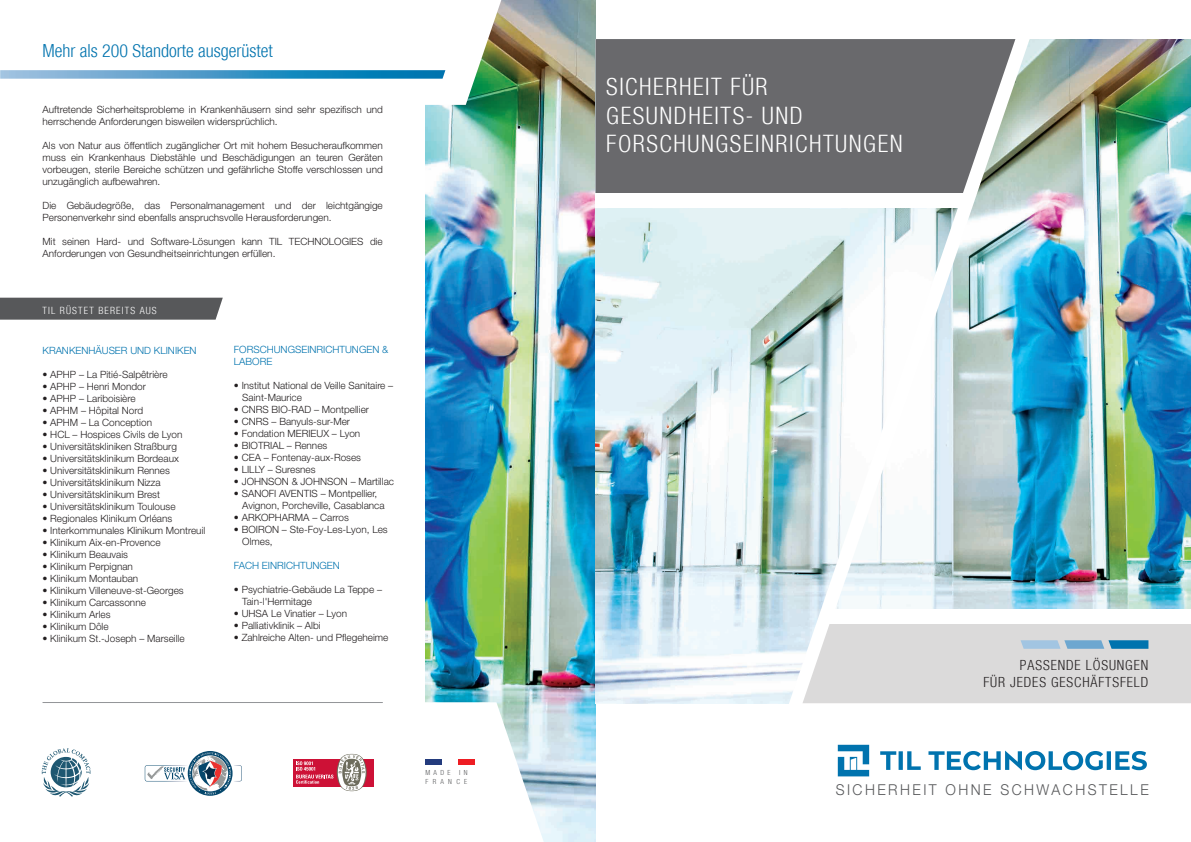
<style>
.page{position:relative;width:1191px;height:842px;background:#fff}
.page>*{position:absolute;margin:0;border:0;box-sizing:border-box;transform-origin:0 0}
.t1{font:300 condensed 24px/28.8px "Helvetica Neue";letter-spacing:.065em;color:#fff}
.t2{font:300 condensed 18px "Helvetica Neue";color:#0073ae}
.t3{font:300 15px "Helvetica Neue";letter-spacing:.175em;color:#57585a;scale:.94 1}
.t4{font:300 condensed 14px "Helvetica Neue";letter-spacing:.065em;color:#231f20}
.t5{font:300 10px/12px "Helvetica Neue";color:#231f20}
.t6{font:300 10px/12px "Helvetica Neue";color:#0073ae}
.t7{font:300 condensed 10px "Helvetica Neue";letter-spacing:.115em;color:#fff}
.t8{font:300 condensed 7px/9.4px "Helvetica Neue";letter-spacing:.615em;color:#57585a}
</style>
<div class="page">
<img style="left:425px;top:0;width:170px;height:842px">
<div style="left:0;top:298px;width:223px;height:22px;background:#57585a"></div>
<svg style="left:293px;top:702px;width:251px;height:140px"></svg>
<hr style="left:43px;top:702px;width:340px;height:1px;background:#939598">
<img style="left:595px;top:40px;width:596px;height:663px">
<div style="left:595px;top:39px;width:193px;height:154px;background:#69696c"></div>
<svg style="left:788px;top:39px;width:245px;height:665px"></svg>
<div style="left:595px;top:193px;width:373px;height:14px;background:#fff"></div>
<div style="left:825px;top:609px;width:366px;height:15px;background:#fff"></div>
<svg style="left:797px;top:621px;width:394px;height:83px;background:#d9dbdc"></svg>
<svg style="left:0;top:0;width:501px;height:105px"></svg>
<div style="left:293px;top:759px;width:80px;height:27px;background:#cd1136"></div>
<svg style="left:296px;top:754px;width:71px;height:37px"></svg>
<svg style="left:42px;top:748px;width:49px;height:49px"></svg>
<svg style="left:145px;top:751px;width:97px;height:45px"></svg>
<div style="left:426px;top:759px;width:49px;height:5px;background:#fff"></div>
<div style="left:426px;top:759px;width:16px;height:5px;background:#233b7d"></div>
<div style="left:458px;top:759px;width:17px;height:5px;background:#ee1d23"></div>
<svg style="left:837px;top:745px;width:309px;height:31px"></svg>
<p class="t2" style="left:43px;top:40px;width:232px">Mehr als 200 Standorte ausgerüstet</p>
<p class="t5" style="left:43px;top:103px;width:342px">Auftretende Sicherheitsprobleme in Krankenhäusern sind sehr spezifisch und herrschende Anforderungen bisweilen widersprüchlich.</p>
<p class="t5" style="left:43px;top:139px;width:342px;text-align:justify">Als von Natur aus öffentlich zugänglicher Ort mit hohem Besucheraufkommen muss ein Krankenhaus Diebstähle und Beschädigungen an teuren Geräten vorbeugen, sterile Bereiche schützen und gefährliche Stoffe verschlossen und unzugänglich aufbewahren.</p>
<p class="t5" style="left:43px;top:199px;width:342px">Die Gebäudegröße, das Personalmanagement und der leichtgängige<br>Personenverkehr sind ebenfalls anspruchsvolle Herausforderungen.</p>
<p class="t5" style="left:43px;top:235px;width:342px">Mit seinen Hard- und Software-Lösungen kann TIL TECHNOLOGIES die<br>Anforderungen von Gesundheitseinrichtungen erfüllen.</p>
<p class="t7" style="left:43px;top:304px;width:116px">TIL RÜSTET BEREITS AUS</p>
<p class="t6" style="left:43px;top:344px;width:156px">KRANKENHÄUSER UND KLINIKEN</p>
<p class="t5" style="left:43px;top:368px;width:127px">• APHP – La Pitié-Salpêtrière</p>
<p class="t5" style="left:43px;top:380px;width:105px">• APHP – Henri Mondor</p>
<p class="t5" style="left:43px;top:392px;width:94px">• APHP – Lariboisière</p>
<p class="t5" style="left:43px;top:404px;width:102px">• APHM – Hôpital Nord</p>
<p class="t5" style="left:43px;top:416px;width:111px">• APHM – La Conception</p>
<p class="t5" style="left:43px;top:428px;width:141px">• HCL – Hospices Civils de Lyon</p>
<p class="t5" style="left:43px;top:440px;width:136px">• Universitätskliniken Straßburg</p>
<p class="t5" style="left:43px;top:452px;width:138px">• Universitätsklinikum Bordeaux</p>
<p class="t5" style="left:43px;top:464px;width:129px">• Universitätsklinikum Rennes</p>
<p class="t5" style="left:43px;top:476px;width:120px">• Universitätsklinikum Nizza</p>
<p class="t5" style="left:43px;top:488px;width:119px">• Universitätsklinikum Brest</p>
<p class="t5" style="left:43px;top:500px;width:134px">• Universitätsklinikum Toulouse</p>
<p class="t5" style="left:43px;top:512px;width:131px">• Regionales Klinikum Orléans</p>
<p class="t5" style="left:43px;top:524px;width:164px">• Interkommunales Klinikum Montreuil</p>
<p class="t5" style="left:43px;top:536px;width:119px">• Klinikum Aix-en-Provence</p>
<p class="t5" style="left:43px;top:548px;width:87px">• Klinikum Beauvais</p>
<p class="t5" style="left:43px;top:560px;width:92px">• Klinikum Perpignan</p>
<p class="t5" style="left:43px;top:572px;width:97px">• Klinikum Montauban</p>
<p class="t5" style="left:43px;top:584px;width:143px">• Klinikum Villeneuve-st-Georges</p>
<p class="t5" style="left:43px;top:596px;width:105px">• Klinikum Carcassonne</p>
<p class="t5" style="left:43px;top:608px;width:69px">• Klinikum Arles</p>
<p class="t5" style="left:43px;top:620px;width:68px">• Klinikum Dôle</p>
<p class="t5" style="left:43px;top:632px;width:144px">• Klinikum St.-Joseph – Marseille</p>
<p class="t6" style="left:234px;top:343px;width:156px">FORSCHUNGSEINRICHTUNGEN &amp;<br>LABORE</p>
<p class="t5" style="left:242px;top:379px;width:152px;text-indent:-8px">• Institut National de Veille Sanitaire –<br>Saint-Maurice</p>
<p class="t5" style="left:234px;top:403px;width:137px">• CNRS BIO-RAD – Montpellier</p>
<p class="t5" style="left:234px;top:415px;width:118px">• CNRS – Banyuls-sur-Mer</p>
<p class="t5" style="left:234px;top:427px;width:128px">• Fondation MERIEUX – Lyon</p>
<p class="t5" style="left:234px;top:439px;width:95px">• BIOTRIAL – Rennes</p>
<p class="t5" style="left:234px;top:451px;width:129px">• CEA – Fontenay-aux-Roses</p>
<p class="t5" style="left:234px;top:463px;width:83px">• LILLY – Suresnes</p>
<p class="t5" style="left:234px;top:475px;width:162px">• JOHNSON &amp; JOHNSON – Martillac</p>
<p class="t5" style="left:234px;top:487px;width:145px">• SANOFI AVENTIS – Montpellier,</p>
<p class="t5" style="left:242px;top:499px;width:144px">Avignon, Porcheville, Casablanca</p>
<p class="t5" style="left:234px;top:511px;width:116px">• ARKOPHARMA – Carros</p>
<p class="t5" style="left:242px;top:523px;width:147px;text-indent:-8px">• BOIRON – Ste-Foy-Les-Lyon, Les<br>Olmes,</p>
<p class="t6" style="left:234px;top:559px;width:107px">FACH EINRICHTUNGEN</p>
<p class="t5" style="left:234px;top:583px;width:150px">• Psychiatrie-Gebäude La Teppe –</p>
<p class="t5" style="left:242px;top:595px;width:71px">Tain-l'Hermitage</p>
<p class="t5" style="left:234px;top:607px;width:115px">• UHSA Le Vinatier – Lyon</p>
<p class="t5" style="left:234px;top:619px;width:88px">• Palliativklinik – Albi</p>
<p class="t5" style="left:234px;top:631px;width:156px">• Zahlreiche Alten- und Pflegeheime</p>
<p class="t8" style="left:425px;top:768px;width:44px">MADE IN<br>FRANCE</p>
<p class="t1" style="left:606px;top:72px;width:163px">SICHERHEIT FÜR</p>
<p class="t1" style="left:606px;top:100px;width:298px">GESUNDHEITS- UND<br>FORSCHUNGSEINRICHTUNGEN</p>
<p class="t4" style="left:1020px;top:657px;width:130px">PASSENDE LÖSUNGEN</p>
<p class="t4" style="left:983px;top:674px;width:166px">FÜR JEDES GESCHÄFTSFELD</p>
<p class="t3" style="left:835px;top:780px;width:334px">SICHERHEIT OHNE SCHWACHSTELLE</p>
</div>
